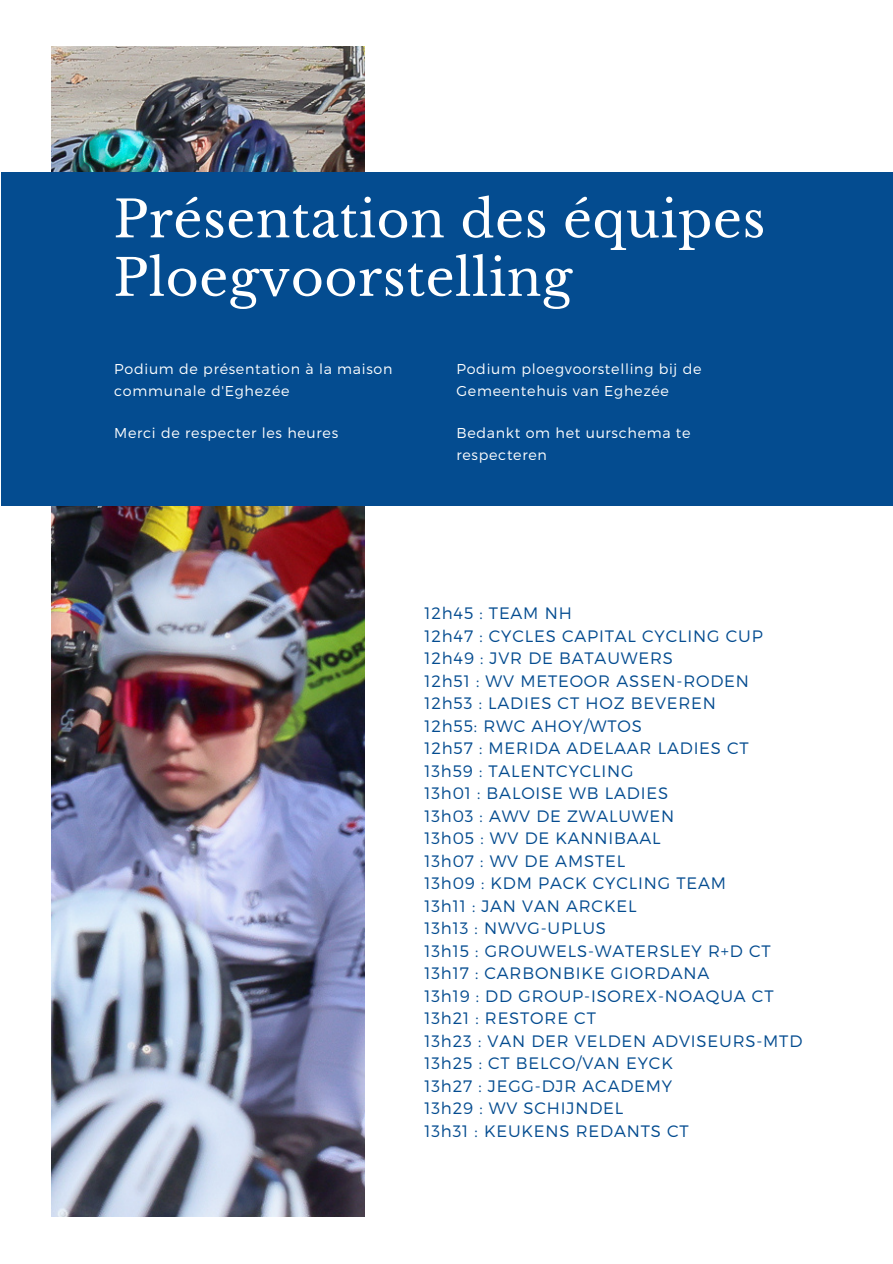
<style>
.page{position:relative;width:893px;height:1264px;background:#fff}
.page>*{position:absolute;margin:0;border:0;box-sizing:border-box;transform-origin:0 0}
.t1{font:50.55px "Libre Baskerville";letter-spacing:.01em;color:#fff}
.t2{font:300 16.5px "Montserrat";letter-spacing:.05em;color:#044c90}
.t3{font:300 14.25px/21.3px "Montserrat";letter-spacing:.05em;color:#fff}
</style>
<div class="page">
<img style="left:51px;top:46px;width:314px;height:1170px">
<div style="left:1px;top:172px;width:891px;height:334px;background:#044c90"></div>
<p class="t1" style="left:113px;top:188px;width:653px">Présentation des équipes</p>
<p class="t1" style="left:113px;top:247px;width:460px">Ploegvoorstelling</p>
<p class="t3" style="left:114px;top:358px;width:279px">Podium de présentation à la maison communale d'Eghezée</p>
<p class="t3" style="left:114px;top:422px;width:225px">Merci de respecter les heures</p>
<p class="t3" style="left:456px;top:358px;width:246px">Podium ploegvoorstelling bij de<br>Gemeentehuis van Eghezée</p>
<p class="t3" style="left:456px;top:422px;width:236px">Bedankt om het uurschema te respecteren</p>
<p class="t2" style="left:424px;top:603px;width:149px">12h45 : TEAM NH</p>
<p class="t2" style="left:424px;top:625px;width:340px">12h47 : CYCLES CAPITAL CYCLING CUP</p>
<p class="t2" style="left:424px;top:648px;width:250px">12h49 : JVR DE BATAUWERS</p>
<p class="t2" style="left:424px;top:670px;width:326px">12h51 : WV METEOOR ASSEN-RODEN</p>
<p class="t2" style="left:424px;top:693px;width:293px">12h53 : LADIES CT HOZ BEVEREN</p>
<p class="t2" style="left:424px;top:715px;width:219px">12h55: RWC AHOY/WTOS</p>
<p class="t2" style="left:424px;top:737px;width:326px">12h57 : MERIDA ADELAAR LADIES CT</p>
<p class="t2" style="left:424px;top:760px;width:211px">13h59 : TALENTCYCLING</p>
<p class="t2" style="left:424px;top:782px;width:245px">13h01 : BALOISE WB LADIES</p>
<p class="t2" style="left:424px;top:805px;width:251px">13h03 : AWV DE ZWALUWEN</p>
<p class="t2" style="left:424px;top:827px;width:238px">13h05 : WV DE KANNIBAAL</p>
<p class="t2" style="left:424px;top:850px;width:202px">13h07 : WV DE AMSTEL</p>
<p class="t2" style="left:424px;top:872px;width:303px">13h09 : KDM PACK CYCLING TEAM</p>
<p class="t2" style="left:424px;top:895px;width:213px">13h11 : JAN VAN ARCKEL</p>
<p class="t2" style="left:424px;top:917px;width:183px">13h13 : NWVG-UPLUS</p>
<p class="t2" style="left:424px;top:940px;width:348px">13h15 : GROUWELS-WATERSLEY R+D CT</p>
<p class="t2" style="left:424px;top:962px;width:286px">13h17 : CARBONBIKE GIORDANA</p>
<p class="t2" style="left:424px;top:985px;width:350px">13h19 : DD GROUP-ISOREX-NOAQUA CT</p>
<p class="t2" style="left:424px;top:1007px;width:173px">13h21 : RESTORE CT</p>
<p class="t2" style="left:424px;top:1030px;width:379px">13h23 : VAN DER VELDEN ADVISEURS-MTD</p>
<p class="t2" style="left:424px;top:1052px;width:250px">13h25 : CT BELCO/VAN EYCK</p>
<p class="t2" style="left:424px;top:1075px;width:249px">13h27 : JEGG-DJR ACADEMY</p>
<p class="t2" style="left:424px;top:1097px;width:200px">13h29 : WV SCHIJNDEL</p>
<p class="t2" style="left:424px;top:1120px;width:266px">13h31 : KEUKENS REDANTS CT</p>
</div>
